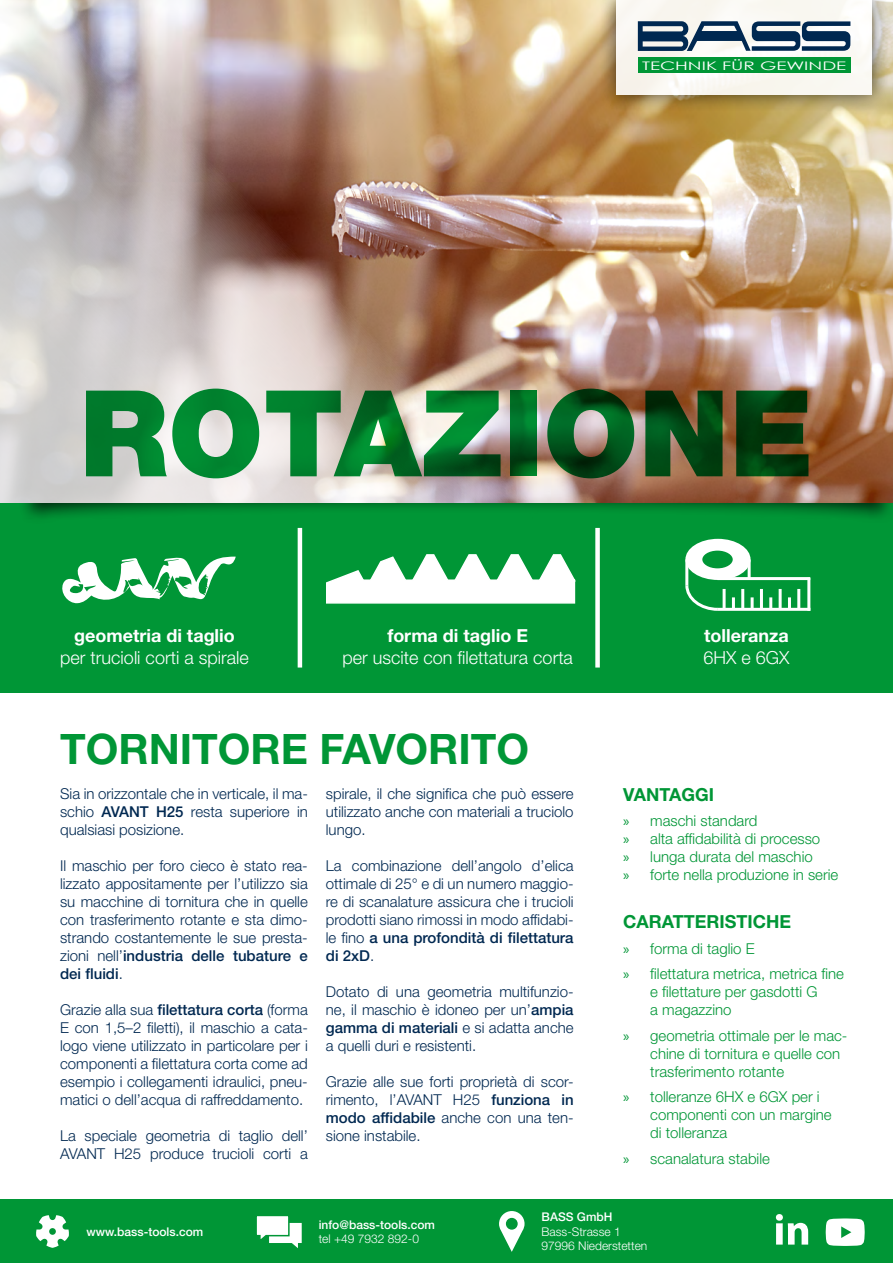
<style>
.page{position:relative;width:893px;height:1263px;background:#fff}
.page>*{position:absolute;margin:0;border:0;box-sizing:border-box;transform-origin:0 0}
.t1{font:900 120px "Helvetica Neue LT Std";color:#009636}
.t2{font:700 42px "Helvetica Neue LT Std";color:#009636}
.t3{font:300 18px "Helvetica Neue LT Std";color:#fff}
.t4{font:700 18px "Helvetica Neue LT Std";color:#fff}
.t5{font:700 18px "Helvetica Neue LT Std";color:#009636}
.t6{font:300 15px/18px "Helvetica Neue LT Std";color:#002851;text-align:justify}
.t7{font:300 15px/18px "Helvetica Neue LT Std";color:#009636}
.t8{font:300 12px/14.4px "Helvetica Neue LT Std";color:#fff}
.t9{font:500 12px "Helvetica Neue LT Std";color:#fff}
.t10{font:11.85px "Century Gothic";color:#fff;scale:1.58 1}
.s1{font-weight:500}
.s2{font-family:"Myriad Pro";font-weight:400}
</style>
<div class="page">
<div style="left:0;top:1200px;width:893px;height:63px;background:#009636"></div>
<svg style="left:776px;top:1214px;width:32px;height:30px"></svg>
<svg style="left:826px;top:1218px;width:39px;height:28px"></svg>
<svg style="left:36px;top:1215px;width:33px;height:33px"></svg>
<svg style="left:499px;top:1211px;width:26px;height:41px"></svg>
<div style="left:507px;top:1218px;width:10px;height:11px;background:#009636;border-radius:50%"></div>
<div style="left:506px;top:1218px;width:12px;height:12px;border:2px solid #009636;border-radius:50%"></div>
<svg style="left:256px;top:1216px;width:46px;height:32px"></svg>
<div style="left:0;top:502px;width:893px;height:191px;background:#009636"></div>
<div style="left:17px;top:347px;width:876px;height:177px;background:#000;opacity:.75"></div>
<hr style="left:298px;top:528px;width:4px;height:139px;background:#fff">
<div style="left:595px;top:528px;width:5px;height:139px;background:#fff"></div>
<div style="left:684px;top:537px;width:68px;height:44px;background:#fff;border-radius:50%"></div>
<div style="left:682px;top:536px;width:71px;height:47px;border:3px solid #009636;border-radius:50%"></div>
<div style="left:701px;top:549px;width:33px;height:21px;background:#009636;border-radius:50%"></div>
<div style="left:699px;top:548px;width:37px;height:23px;border:3px solid #fff;border-radius:50%"></div>
<hr style="left:717px;top:577px;width:93px;height:3px;background:#fff">
<hr style="left:748px;top:559px;width:3px;height:20px;background:#fff">
<hr style="left:717px;top:608px;width:93px;height:3px;background:#fff">
<hr style="left:685px;top:559px;width:3px;height:26px;background:#fff">
<svg style="left:685px;top:582px;width:36px;height:29px"></svg>
<hr style="left:807px;top:578px;width:3px;height:33px;background:#fff">
<hr style="left:797px;top:589px;width:3px;height:21px;background:#fff">
<hr style="left:779px;top:589px;width:3px;height:21px;background:#fff">
<hr style="left:760px;top:589px;width:3px;height:21px;background:#fff">
<hr style="left:741px;top:589px;width:3px;height:21px;background:#fff">
<hr style="left:723px;top:589px;width:3px;height:21px;background:#fff">
<svg style="left:788px;top:597px;width:3px;height:11px"></svg>
<svg style="left:769px;top:597px;width:3px;height:11px"></svg>
<svg style="left:751px;top:597px;width:3px;height:11px"></svg>
<svg style="left:732px;top:597px;width:3px;height:11px"></svg>
<svg style="left:62px;top:557px;width:174px;height:47px"></svg>
<img style="left:0;top:0;width:893px;height:502px">
<div style="left:597px;top:0;width:293px;height:114px;background:#000;opacity:.75"></div>
<div style="left:617px;top:0;width:255px;height:94px;background:#faf8f2"></div>
<div style="left:638px;top:58px;width:212px;height:15px;background:#009636"></div>
<svg style="left:638px;top:21px;width:212px;height:30px"></svg>
<svg style="left:326px;top:554px;width:250px;height:50px"></svg>
<p class="t10" style="left:642px;top:57px;width:131px">TECHNIK FÜR GEWINDE</p>
<h1 class="t1" style="left:79px;top:362px;width:736px">ROTAZIONE</h1>
<p class="t4" style="left:74px;top:625px;width:162px">geometria di taglio</p>
<p class="t3" style="left:60px;top:647px;width:190px">per trucioli corti a spirale</p>
<p class="t4" style="left:387px;top:625px;width:142px">forma di taglio E</p>
<p class="t3" style="left:343px;top:647px;width:232px">per uscite con filettatura corta</p>
<h2 class="t2" style="left:60px;top:723px;width:471px">TORNITORE FAVORITO</h2>
<p class="t6" style="left:60px;top:784px;width:249px">Sia in orizzontale che in verticale, il ma&shy;schio <span class="s1">AVANT H25</span> resta superiore in qualsiasi posizione.</p>
<p class="t6" style="left:60px;top:856px;width:249px">Il maschio per foro cieco è stato rea&shy;lizzato appositamente per l’utilizzo sia su macchine di tornitura che in quelle con trasferimento rotante e sta dimo&shy;strando costantemente le sue presta&shy;zioni nell’<span class="s1">industria delle tubature e dei fluidi</span>.</p>
<p class="t6" style="left:60px;top:1000px;width:249px">Grazie alla sua <span class="s1">filettatura corta</span> (forma E con 1,5–2 filetti), il maschio a cata&shy;logo viene utilizzato in particolare per i componenti a filettatura corta come ad esempio i collegamenti idraulici, pneu&shy;matici o dell’acqua di raffreddamento.</p>
<p class="t6" style="left:60px;top:1126px;width:249px">La speciale geometria di taglio dell’<br>AVANT H25 produce trucioli corti a</p>
<p class="t6" style="left:326px;top:784px;width:249px">spirale, il che significa che può essere utilizzato anche con materiali a truciolo lungo.</p>
<p class="t6" style="left:326px;top:856px;width:249px">La combinazione dell’angolo d’elica ottimale di 25° e di un numero maggio&shy;re di scanalature assicura che i trucioli prodotti siano rimossi in modo affidabi&shy;le fino <span class="s1">a una profondità di filettatura di 2xD</span>.</p>
<p class="t6" style="left:326px;top:982px;width:249px">Dotato di una geometria multifunzio&shy;ne, il maschio è idoneo per un’<span class="s1">ampia gamma di materiali</span> e si adatta anche a quelli duri e resistenti.</p>
<p class="t6" style="left:326px;top:1072px;width:249px">Grazie alle sue forti proprietà di scor&shy;rimento, l’AVANT H25 <span class="s1">funziona in modo affidabile</span> anche con una ten&shy;sione instabile.</p>
<p class="t4" style="left:704px;top:625px;width:86px">tolleranza</p>
<p class="t3" style="left:703px;top:647px;width:88px">6HX e 6GX</p>
<p class="t5" style="left:623px;top:783px;width:92px">VANTAGGI</p>
<p class="t7" style="left:623px;top:812px;width:217px"><span class="s2">»</span> maschi standard<br><span class="s2">»</span> alta affidabilità di processo<br><span class="s2">»</span> lunga durata del maschio<br><span class="s2">»</span> forte nella produzione in serie</p>
<p class="t5" style="left:623px;top:910px;width:169px">CARATTERISTICHE</p>
<p class="t7" style="left:623px;top:935px;width:222px;line-height:25.5px"><span class="s2">»</span> forma di taglio E<br><span class="s2">»</span> filettatura metrica, metrica fine</p>
<p class="t7" style="left:650px;top:982px;width:169px">e filettature per gasdotti G a magazzino</p>
<p class="t7" style="left:650px;top:1026px;width:199px;text-indent:-27px"><span class="s2">»</span> geometria ottimale per le mac&shy;chine di tornitura e quelle con trasferimento rotante</p>
<p class="t7" style="left:650px;top:1087px;width:183px;text-indent:-27px"><span class="s2">»</span> tolleranze 6HX e 6GX per i componenti con un margine di tolleranza</p>
<p class="t7" style="left:623px;top:1149px;width:148px"><span class="s2">»</span> scanalatura stabile</p>
<p class="t9" style="left:87px;top:1224px;width:118px">www.bass-tools.com</p>
<p class="t9" style="left:319px;top:1217px;width:118px">info@bass-tools.com</p>
<p class="t8" style="left:319px;top:1231px;width:102px">tel +49 7932 892-0</p>
<p class="t9" style="left:542px;top:1210px;width:72px">BASS GmbH</p>
<p class="t8" style="left:542px;top:1224px;width:107px">Bass-Strasse 1<br>97996 Niederstetten</p>
</div>
